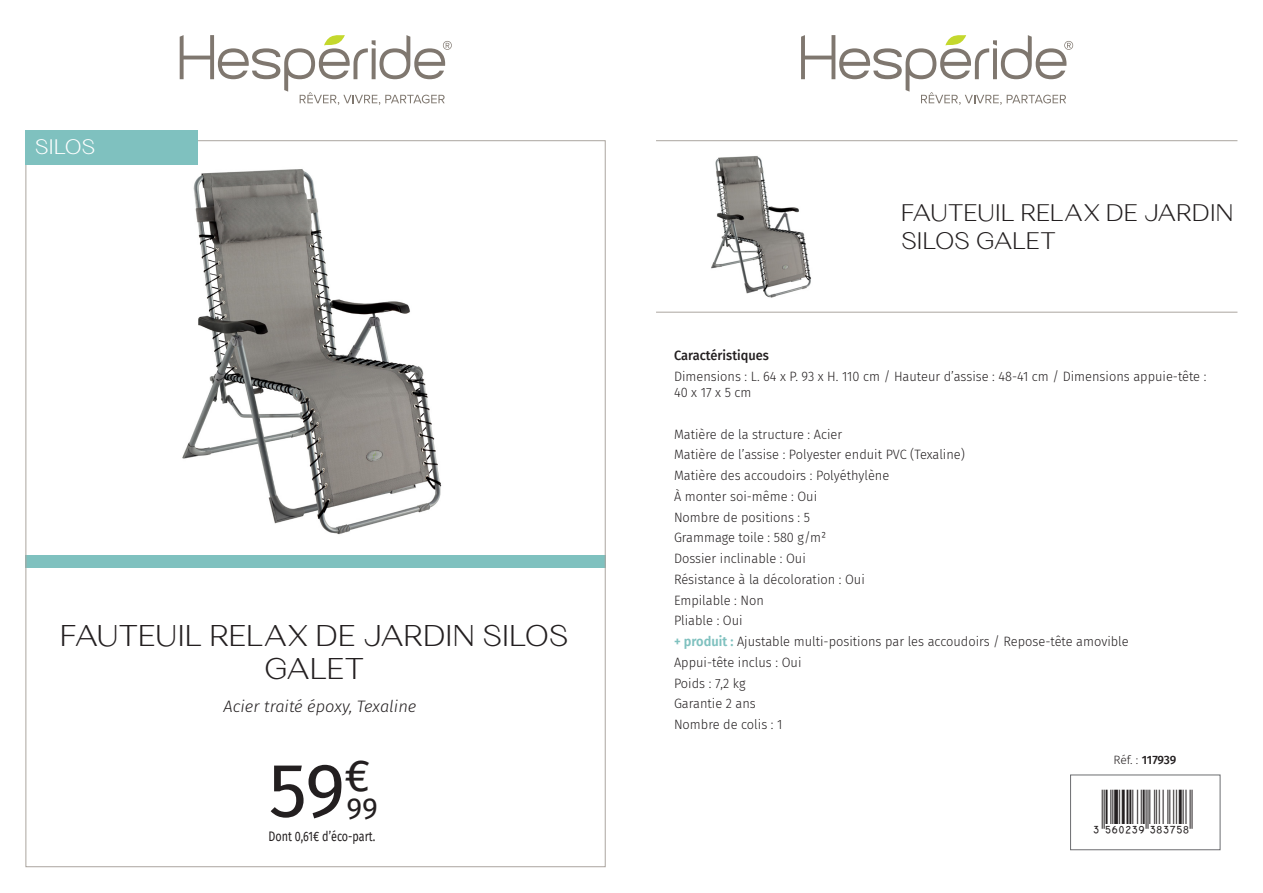
<style>
.page{position:relative;width:1263px;height:893px;background:#fff}
.page>*{position:absolute;margin:0;border:0;box-sizing:border-box;transform-origin:0 0}
.t1{font:76.5px "Fira Sans";color:#231f20}
.t2{font:300 30px/33px "Eymen Pro";letter-spacing:.015em;color:#231f20;text-align:center}
.t3{font:30px "Fira Sans";color:#231f20}
.t4{font:300 24px/28.5px "Eymen Pro";letter-spacing:.015em;color:#231f20}
.t5{font:300 21px "Eymen Pro";letter-spacing:.015em;color:#fff}
.t6{font:italic 300 16.5px "Fira Sans";color:#231f20}
.t7{font:300 13.5px/16.5px "Fira Sans";color:#231f20;scale:.95 1}
.t8{font:13.5px "Fira Sans";color:#231f20;scale:.8 1}
.t9{font:500 13.5px "Fira Sans";color:#231f20;scale:.95 1}
.t10{font:500 12px "Fira Sans";letter-spacing:-.015em;color:#231f20}
.s1{font-weight:600;color:#7fc1bf}
.s2{font-weight:300}
</style>
<div class="page">
<img style="left:129px;top:164px;width:313px;height:371px">
<div style="left:26px;top:555px;width:580px;height:13px;background:#7fc1bf"></div>
<svg style="left:180px;top:35px;width:272px;height:70px"></svg>
<svg style="left:801px;top:35px;width:272px;height:70px"></svg>
<img style="left:711px;top:156px;width:100px;height:142px">
<div style="left:1070px;top:775px;width:150px;height:75px;border:1px solid #6c6d70"></div>
<hr style="left:656px;top:140px;width:581px;height:1px;background:#aba59f">
<hr style="left:656px;top:312px;width:581px;height:1px;background:#aba59f">
<div style="left:26px;top:130px;width:172px;height:34px;background:#7fc1bf"></div>
<p class="t5" style="left:35px;top:133px;width:61px">SILOS</p>
<p class="t2" style="left:61px;top:618px;width:509px">FAUTEUIL RELAX DE JARDIN SILOS<br>GALET</p>
<p class="t6" style="left:224px;top:695px;width:194px">Acier traité époxy, Texaline</p>
<p class="t1" style="left:269px;top:732px;width:103px">59<sup>€</sup></p>
<p class="t3" style="left:347px;top:786px;width:33px">99</p>
<p class="t8" style="left:268px;top:826px;width:135px">Dont 0,61€ d’éco-part.</p>
<p class="t4" style="left:901px;top:197px;width:334px">FAUTEUIL RELAX DE JARDIN<br>SILOS GALET</p>
<p class="t9" style="left:674px;top:344px;width:101px">Caractéristiques</p>
<p class="t7" style="left:674px;top:368px;width:562px">Dimensions : L. 64 x P. 93 x H. 110 cm / Hauteur d’assise : 48-41 cm / Dimensions appuie-tête :<br>40 x 17 x 5 cm</p>
<p class="t7" style="left:674px;top:426px;width:178px">Matière de la structure : Acier</p>
<p class="t7" style="left:674px;top:446px;width:308px">Matière de l’assise : Polyester enduit PVC (Texaline)</p>
<p class="t7" style="left:674px;top:467px;width:228px">Matière des accoudoirs : Polyéthylène</p>
<p class="t7" style="left:674px;top:488px;width:152px">À monter soi-même : Oui</p>
<p class="t7" style="left:674px;top:509px;width:145px">Nombre de positions : 5</p>
<p class="t7" style="left:674px;top:529px;width:162px">Grammage toile : 580 g/m2</p>
<p class="t7" style="left:674px;top:550px;width:140px">Dossier inclinable : Oui</p>
<p class="t7" style="left:674px;top:571px;width:202px">Résistance à la décoloration : Oui</p>
<p class="t7" style="left:674px;top:592px;width:96px">Empilable : Non</p>
<p class="t7" style="left:674px;top:612px;width:74px">Pliable : Oui</p>
<p class="t7" style="left:674px;top:633px;width:480px"><span class="s1">+ produit :</span> Ajustable multi-positions par les accoudoirs / Repose-tête amovible</p>
<p class="t7" style="left:674px;top:654px;width:136px">Appui-tête inclus : Oui</p>
<p class="t7" style="left:674px;top:675px;width:77px">Poids : 7,2 kg</p>
<p class="t7" style="left:674px;top:695px;width:88px">Garantie 2 ans</p>
<p class="t7" style="left:674px;top:716px;width:116px">Nombre de colis : 1</p>
<p class="t10" style="left:1113px;top:751px;width:64px"><span class="s2">Réf. :</span> 117939</p>
</div>
